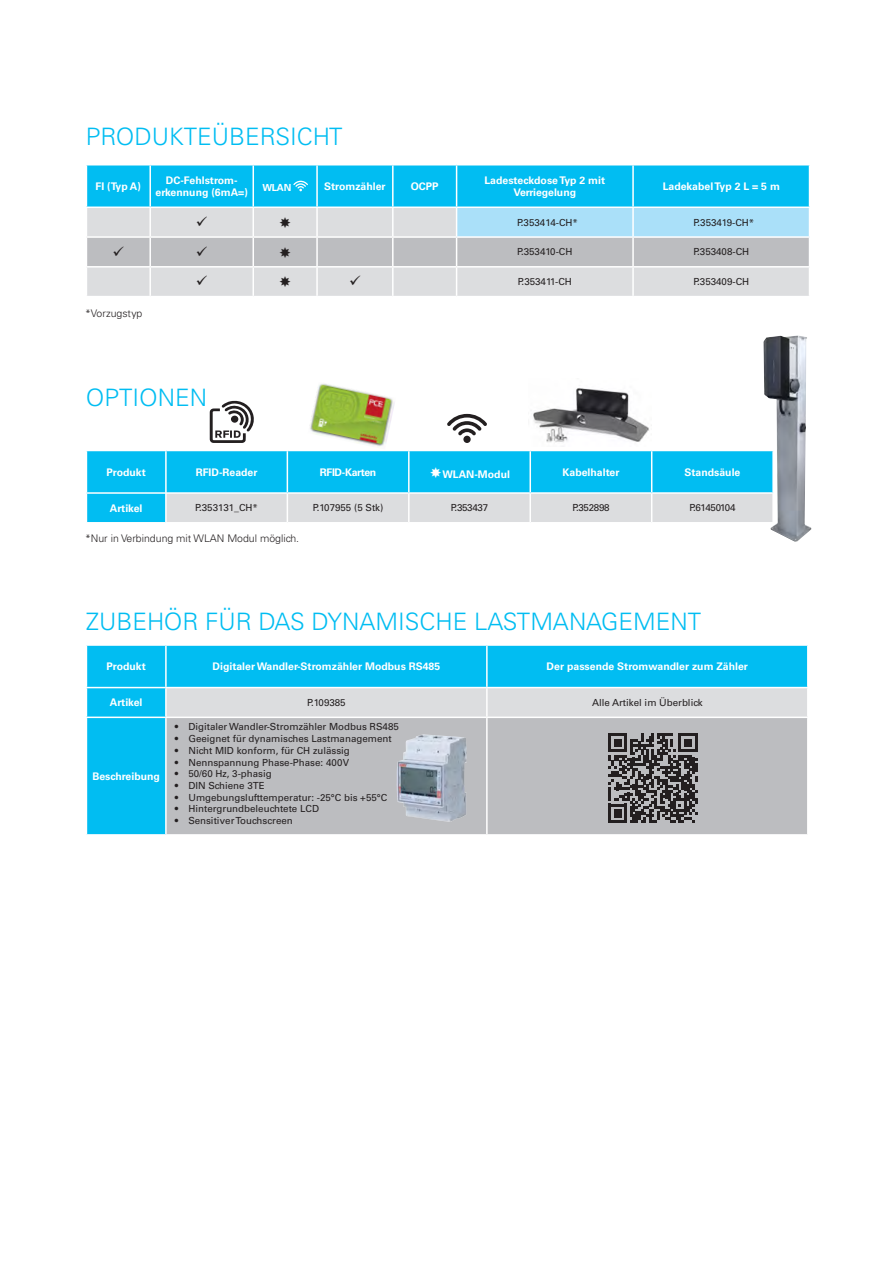
<style>
.page{position:relative;width:893px;height:1263px;background:#fff}
.page>*{position:absolute;margin:0;border:0;box-sizing:border-box;transform-origin:0 0}
.t1{font:300 24px "Univers LT Std";color:#01bdf2}
.t2{font:700 10.5px/12.6px "Univers LT Std";color:#fff;text-align:center}
.t3{font:300 10.5px "Univers LT Std";color:#231f20}
.t4{font:700 10.5px "Univers LT Std";letter-spacing:-.03em;color:#fff}
.t5{font:9.75px "Univers LT Std";color:#231f20}
.t6{font:9.75px "Univers LT Std";letter-spacing:-.03em;color:#231f20}
.t7{font:700 9.75px "Univers LT Std";color:#fff}
</style>
<div class="page">
<div style="left:87px;top:451px;width:676px;height:71px;background:#01bdf2"></div>
<hr style="left:165px;top:451px;width:2px;height:41px;background:#fff">
<hr style="left:86px;top:492px;width:81px;height:2px;background:#fff">
<hr style="left:287px;top:451px;width:1px;height:41px;background:#fff">
<hr style="left:408px;top:451px;width:2px;height:41px;background:#fff">
<hr style="left:529px;top:451px;width:2px;height:41px;background:#fff">
<hr style="left:651px;top:451px;width:1px;height:41px;background:#fff">
<hr style="left:165px;top:492px;width:122px;height:2px;background:#fff">
<hr style="left:165px;top:494px;width:2px;height:28px;background:#fff">
<hr style="left:287px;top:492px;width:122px;height:2px;background:#fff">
<hr style="left:409px;top:492px;width:121px;height:2px;background:#fff">
<hr style="left:530px;top:492px;width:122px;height:2px;background:#fff">
<hr style="left:652px;top:492px;width:122px;height:2px;background:#fff">
<div style="left:166px;top:493px;width:597px;height:29px;background:#dcdddf"></div>
<svg style="left:210px;top:400px;width:44px;height:43px"></svg>
<div style="left:87px;top:646px;width:720px;height:188px;background:#01bdf2"></div>
<div style="left:167px;top:688px;width:640px;height:28px;background:#dcdddf"></div>
<div style="left:167px;top:718px;width:640px;height:116px;background:#bcbdc0"></div>
<hr style="left:165px;top:646px;width:2px;height:41px;background:#fff">
<hr style="left:486px;top:646px;width:2px;height:41px;background:#fff">
<hr style="left:86px;top:687px;width:80px;height:1px;background:#fff">
<hr style="left:166px;top:687px;width:321px;height:1px;background:#fff">
<hr style="left:165px;top:688px;width:2px;height:28px;background:#fff">
<hr style="left:487px;top:687px;width:322px;height:1px;background:#fff">
<hr style="left:486px;top:688px;width:2px;height:28px;background:#fff">
<hr style="left:86px;top:716px;width:80px;height:2px;background:#fff">
<hr style="left:166px;top:716px;width:321px;height:2px;background:#fff">
<hr style="left:165px;top:718px;width:2px;height:116px;background:#fff">
<hr style="left:487px;top:716px;width:322px;height:2px;background:#fff">
<hr style="left:486px;top:718px;width:2px;height:116px;background:#fff">
<svg style="left:608px;top:733px;width:89px;height:90px;background:#636163"></svg>
<img style="left:395px;top:734px;width:72px;height:88px">
<img style="left:533px;top:388px;width:116px;height:54px">
<img style="left:763px;top:335px;width:48px;height:207px">
<img style="left:310px;top:384px;width:85px;height:63px">
<svg style="left:447px;top:414px;width:40px;height:29px"></svg>
<svg style="left:430px;top:466px;width:11px;height:11px"></svg>
<svg style="left:86px;top:165px;width:724px;height:131px;background:#8ecee2"></svg>
<h1 class="t1" style="left:86px;top:122px;width:258px">PRODUKTEÜBERSICHT</h1>
<p class="t2" style="left:96px;top:180px;width:47px">FI (Typ A)</p>
<p class="t2" style="left:156px;top:174px;width:94px">DC-Fehlstrom&shy;erkennung (6mA=)</p>
<p class="t7" style="left:262px;top:182px;width:30px">WLAN</p>
<p class="t2" style="left:324px;top:180px;width:63px">Stromzähler</p>
<p class="t2" style="left:411px;top:180px;width:30px">OCPP</p>
<p class="t2" style="left:484px;top:174px;width:122px">Ladesteckdose Typ 2 mit<br>Verriegelung</p>
<p class="t2" style="left:663px;top:180px;width:119px">Ladekabel Typ 2 L = 5 m</p>
<p class="t5" style="left:517px;top:216px;width:63px">P.353414-CH*</p>
<p class="t5" style="left:694px;top:216px;width:62px">P.353419-CH*</p>
<p class="t5" style="left:517px;top:246px;width:57px">P.353410-CH</p>
<p class="t5" style="left:693px;top:246px;width:57px">P.353408-CH</p>
<p class="t5" style="left:518px;top:276px;width:56px">P.353411-CH</p>
<p class="t5" style="left:693px;top:276px;width:57px">P.353409-CH</p>
<p class="t3" style="left:85px;top:307px;width:59px">*Vorzugstyp</p>
<h1 class="t1" style="left:86px;top:383px;width:123px">OPTIONEN</h1>
<p class="t2" style="left:106px;top:466px;width:41px">Produkt</p>
<p class="t2" style="left:196px;top:466px;width:63px">RFID-Reader</p>
<p class="t4" style="left:320px;top:466px;width:58px">RFID-Karten</p>
<p class="t2" style="left:442px;top:468px;width:69px">WLAN-Modul</p>
<p class="t2" style="left:562px;top:466px;width:58px">Kabelhalter</p>
<p class="t2" style="left:684px;top:466px;width:58px">Standsäule</p>
<p class="t2" style="left:110px;top:502px;width:34px">Artikel</p>
<p class="t5" style="left:195px;top:502px;width:64px">P.353131_CH*</p>
<p class="t5" style="left:313px;top:502px;width:72px">P.107955 (5 Stk)</p>
<p class="t5" style="left:451px;top:502px;width:39px">P.353437</p>
<p class="t5" style="left:572px;top:502px;width:39px">P.352898</p>
<p class="t6" style="left:689px;top:502px;width:47px">P.61450104</p>
<p class="t3" style="left:85px;top:532px;width:216px">*Nur in Verbindung mit WLAN Modul möglich.</p>
<h1 class="t1" style="left:86px;top:607px;width:617px">ZUBEHÖR FÜR DAS DYNAMISCHE LASTMANAGEMENT</h1>
<p class="t2" style="left:106px;top:660px;width:41px">Produkt</p>
<p class="t2" style="left:212px;top:660px;width:229px">Digitaler Wandler-Stromzähler Modbus RS485</p>
<p class="t2" style="left:547px;top:660px;width:203px">Der passende Stromwandler zum Zähler</p>
<p class="t2" style="left:110px;top:696px;width:34px">Artikel</p>
<p class="t5" style="left:307px;top:697px;width:40px">P.109385</p>
<p class="t5" style="left:592px;top:697px;width:112px">Alle Artikel im Überblick</p>
<p class="t2" style="left:92px;top:770px;width:69px">Beschreibung</p>
<p class="t5" style="left:175px;top:721px;width:225px">• Digitaler Wandler-Stromzähler Modbus RS485</p>
<p class="t5" style="left:175px;top:733px;width:218px">• Geeignet für dynamisches Lastmanagement</p>
<p class="t5" style="left:175px;top:744px;width:176px">• Nicht MID konform, für CH zulässig</p>
<p class="t5" style="left:175px;top:756px;width:176px">• Nennspannung Phase-Phase: 400V</p>
<p class="t5" style="left:175px;top:768px;width:98px">• 50/60 Hz, 3-phasig</p>
<p class="t5" style="left:175px;top:780px;width:91px">• DIN Schiene 3TE</p>
<p class="t5" style="left:175px;top:791px;width:214px">• Umgebungslufttemperatur: -25°C bis +55°C</p>
<p class="t5" style="left:175px;top:803px;width:146px">• Hintergrundbeleuchtete LCD</p>
<p class="t5" style="left:175px;top:815px;width:119px">• Sensitiver Touchscreen</p>
</div>
